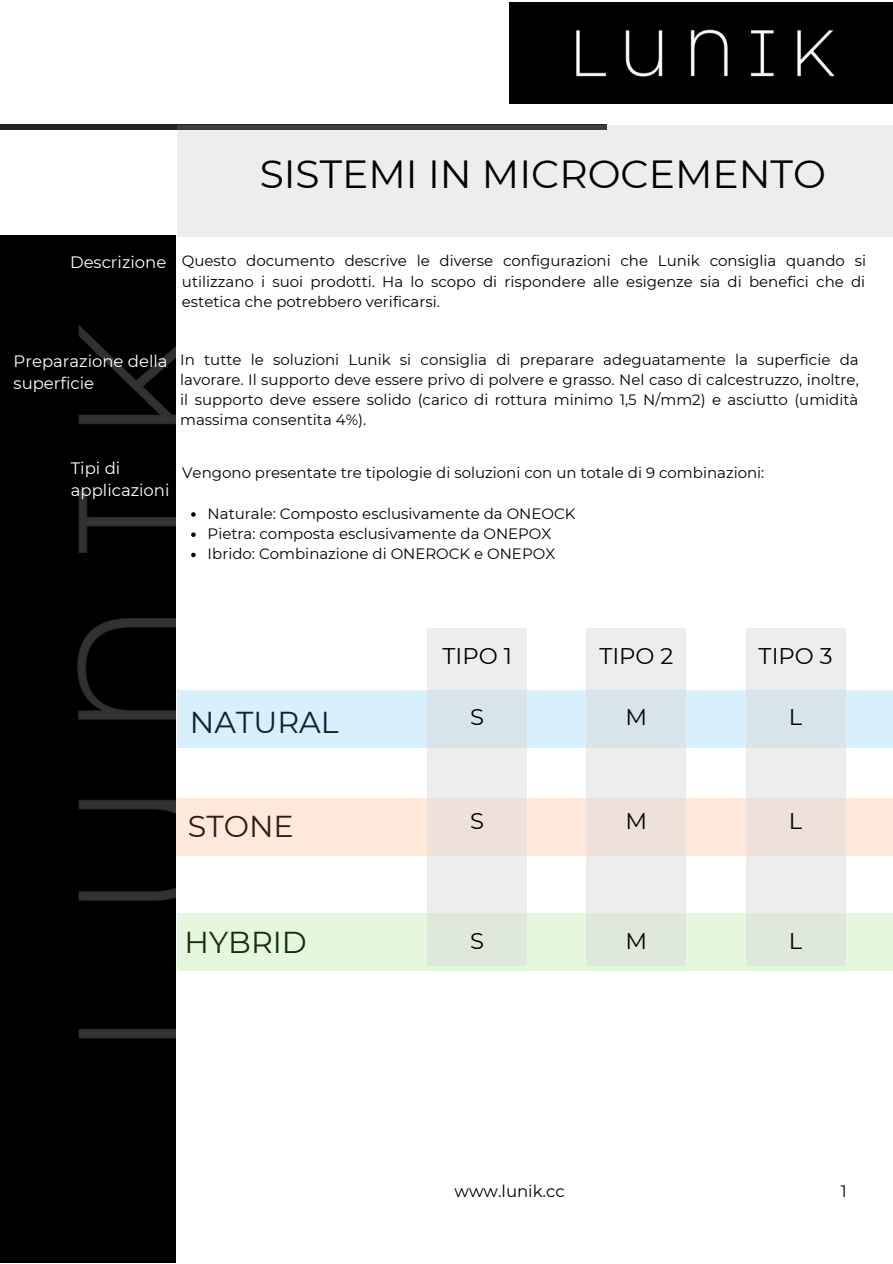
<style>
.page{position:relative;width:893px;height:1264px;background:#fff}
.page>*{position:absolute;margin:0;border:0;box-sizing:border-box;transform-origin:0 0}
.t1{font:39.15px "Montserrat";color:#000}
.t2{font:30.15px "Montserrat";color:#000}
.t3{font:22.65px "Montserrat";color:#000}
.t4{font:16.5px/22.5px "Montserrat";color:#fff}
.t5{font:16.5px "Montserrat";color:#000}
.t6{font:15px/20.2px "Montserrat";color:#000;text-align:justify}
</style>
<div class="page">
<div style="left:509px;top:2px;width:383px;height:101px;background:#000"></div>
<img style="left:542px;top:29px;width:325px;height:96px">
<div style="left:0;top:125px;width:606px;height:5px;background:#242424"></div>
<div style="left:177px;top:125px;width:715px;height:111px;background:#ededed"></div>
<div style="left:0;top:235px;width:176px;height:1027px;background:#000"></div>
<img style="left:77px;top:325px;width:335px;height:714px">
<div style="left:177px;top:690px;width:715px;height:58px;background:#d7f0fc"></div>
<div style="left:177px;top:797px;width:715px;height:58px;background:#ffe9db"></div>
<div style="left:177px;top:913px;width:715px;height:57px;background:#e5f7dd"></div>
<svg style="left:427px;top:628px;width:100px;height:338px;fill:#ededed"></svg>
<svg style="left:191px;top:512px;width:5px;height:4px"></svg>
<svg style="left:191px;top:532px;width:5px;height:5px"></svg>
<svg style="left:191px;top:552px;width:5px;height:5px"></svg>
<svg style="left:586px;top:628px;width:100px;height:338px;fill:#ededed"></svg>
<svg style="left:745px;top:628px;width:100px;height:338px;fill:#ededed"></svg>
<p class="t1" style="left:260px;top:150px;width:567px">SISTEMI IN MICROCEMENTO</p>
<p class="t4" style="left:70px;top:251px;width:98px">Descrizione</p>
<p class="t6" style="left:182px;top:251px;width:685px">Questo documento descrive le diverse configurazioni che Lunik consiglia quando si utilizzano i suoi prodotti. Ha lo scopo di rispondere alle esigenze sia di benefici che di estetica che potrebbero verificarsi.</p>
<p class="t4" style="left:14px;top:349px;width:155px">Preparazione della superficie</p>
<p class="t4" style="left:71px;top:456px;width:100px">Tipi di applicazioni</p>
<p class="t6" style="left:180px;top:349px;width:680px">In tutte le soluzioni Lunik si consiglia di preparare adeguatamente la superficie da lavorare. Il supporto deve essere privo di polvere e grasso. Nel caso di calcestruzzo, inoltre, il supporto deve essere solido (carico di rottura minimo 1,5 N/mm2) e asciutto (umidità massima consentita 4%).</p>
<p class="t6" style="left:182px;top:463px;width:583px">Vengono presentate tre tipologie di soluzioni con un totale di 9 combinazioni:</p>
<p class="t6" style="left:208px;top:503px;width:369px">Naturale: Composto esclusivamente da ONEOCK</p>
<p class="t6" style="left:208px;top:523px;width:345px">Pietra: composta esclusivamente da ONEPOX</p>
<p class="t6" style="left:208px;top:544px;width:349px">Ibrido: Combinazione di ONEROCK e ONEPOX</p>
<p class="t2" style="left:190px;top:703px;width:150px">NATURAL</p>
<p class="t2" style="left:188px;top:807px;width:107px">STONE</p>
<p class="t3" style="left:442px;top:641px;width:71px">TIPO 1</p>
<p class="t3" style="left:599px;top:641px;width:75px">TIPO 2</p>
<p class="t3" style="left:758px;top:641px;width:75px">TIPO 3</p>
<p class="t3" style="left:470px;top:702px;width:15px">S</p>
<p class="t3" style="left:470px;top:806px;width:15px">S</p>
<p class="t3" style="left:625px;top:702px;width:23px">M</p>
<p class="t3" style="left:625px;top:806px;width:23px">M</p>
<p class="t3" style="left:788px;top:702px;width:15px">L</p>
<p class="t3" style="left:788px;top:806px;width:15px">L</p>
<p class="t2" style="left:184px;top:923px;width:124px">HYBRID</p>
<p class="t3" style="left:470px;top:926px;width:15px">S</p>
<p class="t3" style="left:625px;top:926px;width:23px">M</p>
<p class="t3" style="left:788px;top:926px;width:15px">L</p>
<p class="t5" style="left:454px;top:1181px;width:111px">www.lunik.cc</p>
<p class="t5" style="left:840px;top:1181px;width:7px">1</p>
</div>
